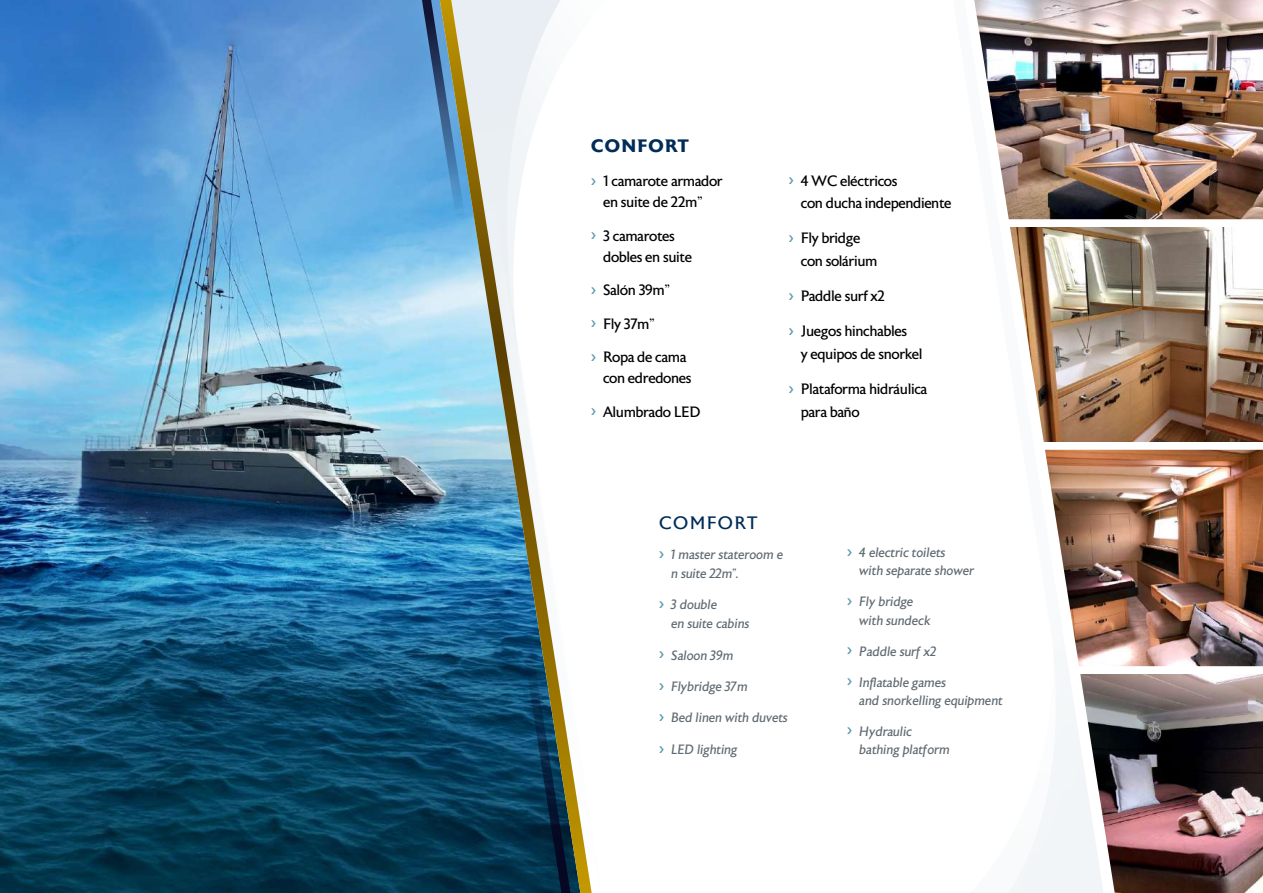
<style>
.page{position:relative;width:1263px;height:893px;background:#fff}
.page>*{position:absolute;margin:0;border:0;box-sizing:border-box;transform-origin:0 0}
.t1{font:700 18px "Astoria";letter-spacing:.07em;color:#002c58}
.t2{font:18px "Astoria";letter-spacing:.07em;color:#002c58}
.t3{font:15px/22.5px "Astoria";letter-spacing:-.03em;color:#000}
.t4{font:italic 13.5px/18.1px "Astoria";color:#5f6a72}
</style>
<div class="page">
<img style="left:0;top:0;width:440px;height:893px">
<img style="left:1115px;top:674px;width:148px;height:219px">
<img style="left:1115px;top:449px;width:148px;height:217px">
<img style="left:1115px;top:227px;width:148px;height:215px">
<img style="left:1115px;top:0;width:148px;height:219px">
<img style="left:1112px;top:0;width:3px;height:893px">
<svg style="left:440px;top:0;width:152px;height:893px"></svg>
<svg style="left:413px;top:0;width:87px;height:435px;background:#9bc0cf"></svg>
<svg style="left:1112px;top:650px;width:1px;height:243px"></svg>
<img style="left:974px;top:0;width:138px;height:893px">
<svg style="left:502px;top:522px;width:83px;height:371px"></svg>
<p class="t1" style="left:591px;top:135px;width:99px">CONFORT</p>
<p class="t3" style="left:603px;top:171px;width:121px;line-height:20.9px">1 camarote armador en suite de 22m”</p>
<p class="t3" style="left:603px;top:226px;width:91px;line-height:20.9px">3 camarotes dobles en suite</p>
<p class="t3" style="left:603px;top:279px;width:68px">Salón 39m”</p>
<p class="t3" style="left:603px;top:313px;width:53px">Fly 37m”</p>
<p class="t3" style="left:603px;top:347px;width:90px;line-height:20.9px">Ropa de cama con edredones</p>
<p class="t3" style="left:603px;top:401px;width:99px">Alumbrado LED</p>
<p class="t3" style="left:801px;top:170px;width:152px">4 WC eléctricos<br>con ducha independiente</p>
<p class="t3" style="left:801px;top:227px;width:78px">Fly bridge con solárium</p>
<p class="t3" style="left:801px;top:285px;width:86px">Paddle surf x2</p>
<p class="t3" style="left:801px;top:320px;width:123px">Juegos hinchables<br>y equipos de snorkel</p>
<p class="t3" style="left:801px;top:378px;width:128px">Plataforma hidráulica para baño</p>
<p class="t2" style="left:659px;top:513px;width:99px">COMFORT</p>
<p class="t4" style="left:671px;top:546px;width:113px;line-height:18.8px">1 master stateroom e n suite 22m”.</p>
<p class="t4" style="left:671px;top:596px;width:80px;line-height:18.8px">3 double<br>en suite cabins</p>
<p class="t4" style="left:671px;top:646px;width:64px">Saloon 39m</p>
<p class="t4" style="left:671px;top:678px;width:78px">Flybridge 37m</p>
<p class="t4" style="left:671px;top:709px;width:118px">Bed linen with duvets</p>
<p class="t4" style="left:671px;top:741px;width:68px">LED lighting</p>
<p class="t4" style="left:859px;top:544px;width:116px">4 electric toilets<br>with separate shower</p>
<p class="t4" style="left:859px;top:593px;width:73px">Fly bridge with sundeck</p>
<p class="t4" style="left:859px;top:642px;width:79px">Paddle surf x2</p>
<p class="t4" style="left:859px;top:673px;width:145px">Inflatable games<br>and snorkelling equipment</p>
<p class="t4" style="left:859px;top:723px;width:92px">Hydraulic bathing platform</p>
</div>
